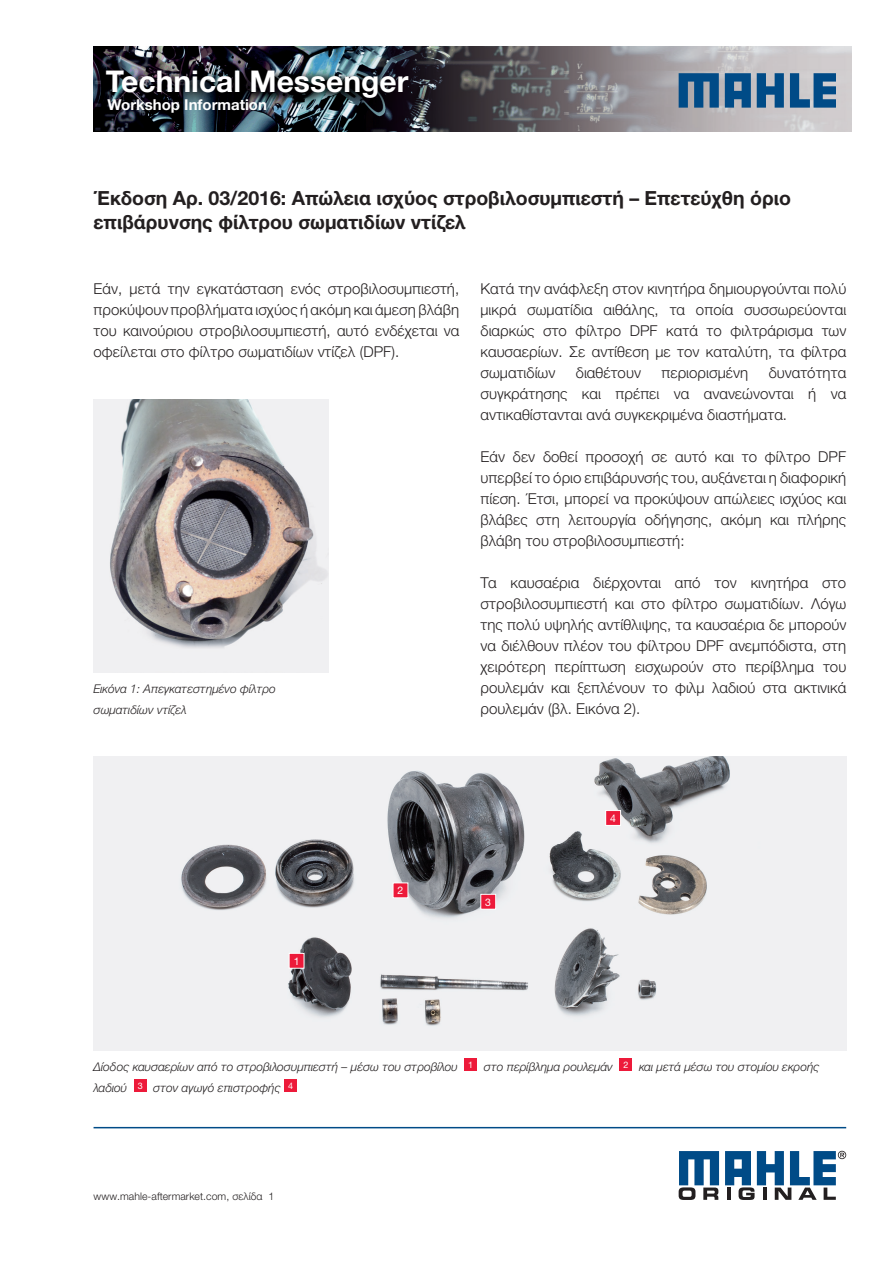
<style>
.page{position:relative;width:893px;height:1263px;background:#fff}
.page>*{position:absolute;margin:0;border:0;box-sizing:border-box;transform-origin:0 0}
.t1{font:700 30px "Helvetica Neue LTW1 G";color:#fff}
.t2{font:700 19.5px/24px "Helvetica Neue LTW1 G";color:#231f20}
.t3{font:300 15px/21px "Helvetica Neue LTW1 G";letter-spacing:.005em;color:#231f20;text-align:justify}
.t4{font:700 15px "Helvetica Neue LTW1 G";color:#fff}
.t5{font:italic 300 12px/21px "Helvetica Neue LTW1 G";color:#231f20}
.t6{font:300 10.5px "Helvetica Neue LTW1 G";letter-spacing:.005em;color:#231f20}
.t7{font:10.5px "Helvetica Neue LT";color:#fff}
</style>
<div class="page">
<svg style="left:679px;top:1151px;width:40px;height:49px"></svg>
<svg style="left:725px;top:1151px;width:121px;height:49px"></svg>
<hr style="left:94px;top:1127px;width:752px;height:1px;background:#004b87">
<img style="left:94px;top:399px;width:234px;height:273px">
<img style="left:94px;top:756px;width:752px;height:294px">
<img style="left:94px;top:47px;width:757px;height:85px">
<svg style="left:679px;top:73px;width:40px;height:35px"></svg>
<svg style="left:757px;top:73px;width:27px;height:35px"></svg>
<svg style="left:790px;top:73px;width:46px;height:35px;background:#47779f"></svg>
<svg style="left:725px;top:73px;width:26px;height:35px"></svg>
<div style="left:464px;top:1058px;width:13px;height:13px;background:#ed1a3a"></div>
<div style="left:620px;top:1058px;width:12px;height:13px;background:#ed1a3a"></div>
<div style="left:134px;top:1079px;width:13px;height:13px;background:#ed1a3a"></div>
<div style="left:284px;top:1079px;width:13px;height:13px;background:#ed1a3a"></div>
<div style="left:289px;top:953px;width:15px;height:15px;background:#ed1a3a"></div>
<div style="left:289px;top:953px;width:15px;height:15px;border:1px solid #fff"></div>
<div style="left:393px;top:883px;width:15px;height:15px;background:#ed1a3a"></div>
<div style="left:481px;top:894px;width:15px;height:15px;background:#ed1a3a"></div>
<div style="left:480px;top:894px;width:16px;height:15px;border:1px solid #fff"></div>
<div style="left:606px;top:810px;width:15px;height:15px;background:#ed1a3a"></div>
<div style="left:605px;top:810px;width:16px;height:16px;border:1px solid #fff"></div>
<h1 class="t1" style="left:106px;top:63px;width:304px">Technical Messenger</h1>
<p class="t4" style="left:107px;top:96px;width:161px">Workshop Information</p>
<h2 class="t2" style="left:94px;top:186px;width:699px">Έκδοση Αρ. 03/2016: Απώλεια ισχύος στροβιλοσυμπιεστή – Επετεύχθη όριο επιβάρυνσης φίλτρου σωματιδίων ντίζελ</h2>
<p class="t3" style="left:94px;top:278px;width:367px">Εάν, μετά την εγκατάσταση ενός στροβιλοσυμπιεστή, προκύψουν προβλήματα ισχύος ή ακόμη και άμεση βλάβη του καινούριου στροβιλοσυμπιεστή, αυτό ενδέχεται να οφείλεται στο φίλτρο σωματιδίων ντίζελ (DPF).</p>
<p class="t5" style="left:94px;top:678px;width:184px">Εικόνα 1: Απεγκατεστημένο φίλτρο σωματιδίων ντίζελ</p>
<p class="t3" style="left:480px;top:278px;width:367px">Κατά την ανάφλεξη στον κινητήρα δημιουργούνται πολύ μικρά σωματίδια αιθάλης, τα οποία συσσωρεύονται διαρκώς στο φίλτρο DPF κατά το φιλτράρισμα των καυσαερίων. Σε αντίθεση με τον καταλύτη, τα φίλτρα σωματιδίων</p>
<p class="t3" style="left:480px;top:362px;width:367px;text-indent:288px">δυνατότητα συγκράτησης και πρέπει να ανανεώνονται ή να αντικαθίστανται ανά συγκεκριμένα διαστήματα.</p>
<p class="t3" style="left:480px;top:446px;width:367px">Εάν δεν δοθεί προσοχή σε αυτό και το φίλτρο DPF υπερβεί το όριο επιβάρυνσής του, αυξάνεται η διαφορική πίεση. Έτσι, μπορεί να προκύψουν απώλειες ισχύος και βλάβες στη λειτουργία οδήγησης, ακόμη και πλήρης βλάβη του στροβιλοσυμπιεστή:</p>
<p class="t3" style="left:480px;top:572px;width:367px">Τα καυσαέρια διέρχονται από τον κινητήρα στο στροβιλοσυμπιεστή και στο φίλτρο σωματιδίων. Λόγω της πολύ υψηλής αντίθλιψης, τα καυσαέρια δε μπορούν να διέλθουν πλέον του φίλτρου DPF ανεμπόδιστα, στη χειρότερη περίπτωση εισχωρούν στο περίβλημα του ρουλεμάν και ξεπλένουν το φιλμ λαδιού στα ακτινικά ρουλεμάν (βλ. Εικόνα 2).</p>
<p class="t3" style="left:576px;top:362px;width:66px">διαθέτουν</p>
<p class="t3" style="left:661px;top:362px;width:88px">περιορισμένη</p>
<p class="t7" style="left:294px;top:955px;width:7px">1</p>
<p class="t7" style="left:398px;top:884px;width:7px">2</p>
<p class="t7" style="left:485px;top:896px;width:7px">3</p>
<p class="t7" style="left:610px;top:812px;width:7px">4</p>
<p class="t5" style="left:94px;top:1056px;width:728px">Δίοδος καυσαερίων από το στροβιλοσυμπιεστή – μέσω του στροβίλου <sup>1</sup> στο περίβλημα ρουλεμάν <sup>2</sup> και μετά μέσω του στομίου εκροής λαδιού <sup>3</sup> στον αγωγό επιστροφής <sup>4</sup></p>
<p class="t6" style="left:94px;top:1190px;width:182px">www.mahle-aftermarket.com, σελίδα 1</p>
</div>
